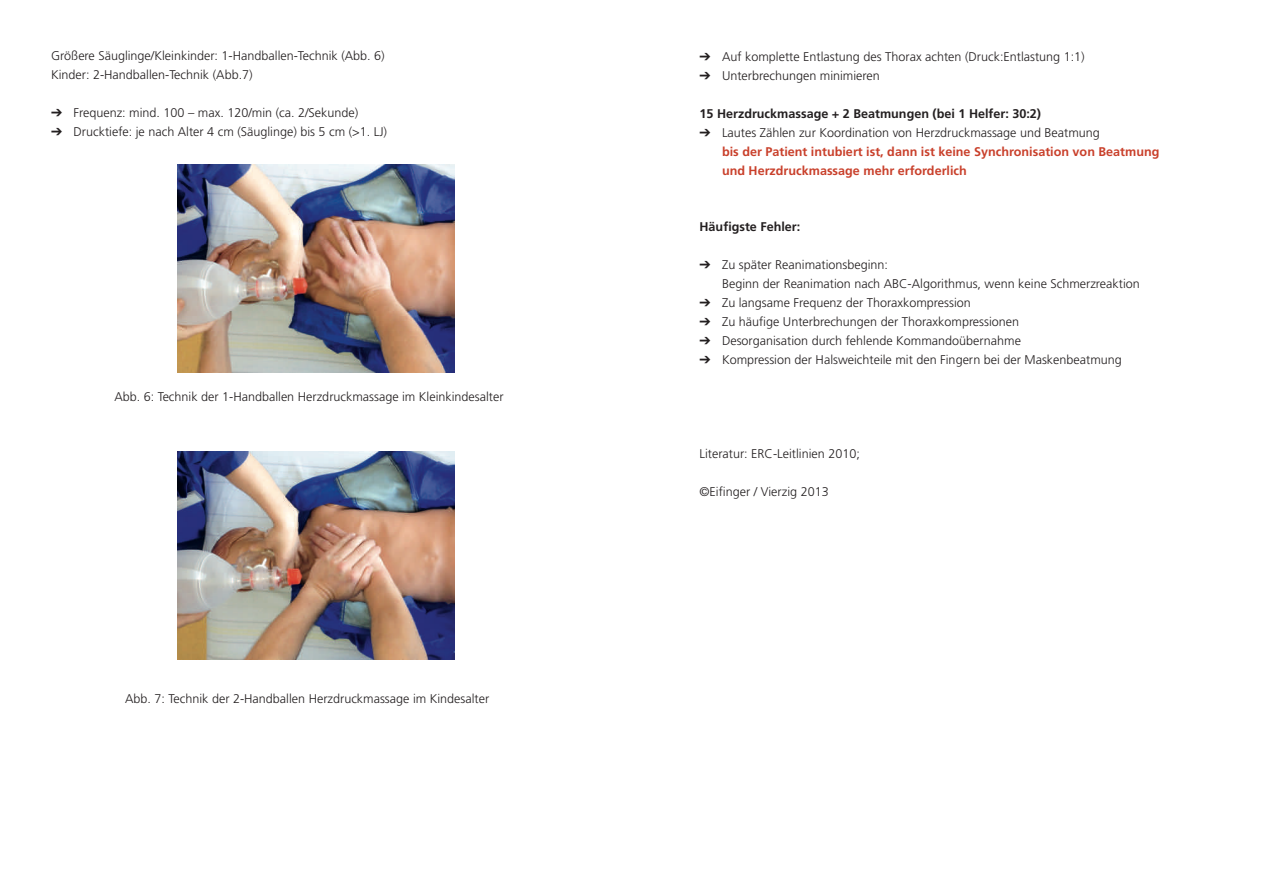
<style>
.page{position:relative;width:1263px;height:893px;background:#fff}
.page>*{position:absolute;margin:0;border:0;box-sizing:border-box;transform-origin:0 0}
.t1{font:300 12.6px/18.9px "Frutiger LT";color:#231f20}
.t2{font:700 12.6px/18.9px "Frutiger LT";color:#c9402b}
.t3{font:700 12.6px "Frutiger LT";color:#231f20}
.s1{color:#231f20}
.s2{font-weight:300;color:#231f20}
</style>
<div class="page">
<img style="left:177px;top:164px;width:277px;height:208px">
<img style="left:177px;top:452px;width:277px;height:208px">
<p class="t1" style="left:51px;top:47px;width:335px">Größere Säuglinge/Kleinkinder: 1-Handballen-Technik (Abb. 6)<br>Kinder: 2-Handballen-Technik (Abb.7)</p>
<p class="t1" style="left:51px;top:104px;width:309px">• Frequenz: mind. 100 – max. 120/min (ca. 2/Sekunde)</p>
<p class="t1" style="left:51px;top:122px;width:338px">• Drucktiefe: je nach Alter 4 cm (Säuglinge) bis 5 cm (&gt;1. LJ)</p>
<p class="t1" style="left:114px;top:387px;width:391px">Abb. 6: Technik der 1-Handballen Herzdruckmassage im Kleinkindesalter</p>
<p class="t1" style="left:125px;top:689px;width:366px">Abb. 7: Technik der 2-Handballen Herzdruckmassage im Kindesalter</p>
<p class="t1" style="left:699px;top:48px;width:387px">• Auf komplette Entlastung des Thorax achten (Druck:Entlastung 1:1)</p>
<p class="t1" style="left:699px;top:67px;width:182px">• Unterbrechungen minimieren</p>
<p class="t3" style="left:699px;top:106px;width:343px">15 Herzdruckmassage + 2 Beatmungen (bei 1 Helfer: 30:2)</p>
<p class="t2" style="left:722px;top:123px;width:439px;text-indent:-23px"><span class="s1">•</span> <span class="s2">Lautes Zählen zur Koordination von Herzdruckmassage und Beatmung<br></span>bis der Patient intubiert ist, dann ist keine Synchronisation von Beatmung und Herzdruckmassage mehr erforderlich</p>
<p class="t3" style="left:699px;top:220px;width:102px">Häufigste Fehler:</p>
<p class="t1" style="left:722px;top:256px;width:419px;text-indent:-23px">• Zu später Reanimationsbeginn:<br>Beginn der Reanimation nach ABC-Algorithmus, wenn keine Schmerzreaktion</p>
<p class="t1" style="left:699px;top:293px;width:273px">• Zu langsame Frequenz der Thoraxkompression</p>
<p class="t1" style="left:699px;top:312px;width:321px">• Zu häufige Unterbrechungen der Thoraxkompressionen</p>
<p class="t1" style="left:699px;top:331px;width:323px">• Desorganisation durch fehlende Kommandoübernahme</p>
<p class="t1" style="left:699px;top:350px;width:424px">• Kompression der Halsweichteile mit den Fingern bei der Maskenbeatmung</p>
<p class="t1" style="left:699px;top:445px;width:162px">Literatur: ERC-Leitlinien 2010;</p>
<p class="t1" style="left:699px;top:482px;width:131px">©Eifinger / Vierzig 2013</p>
</div>
